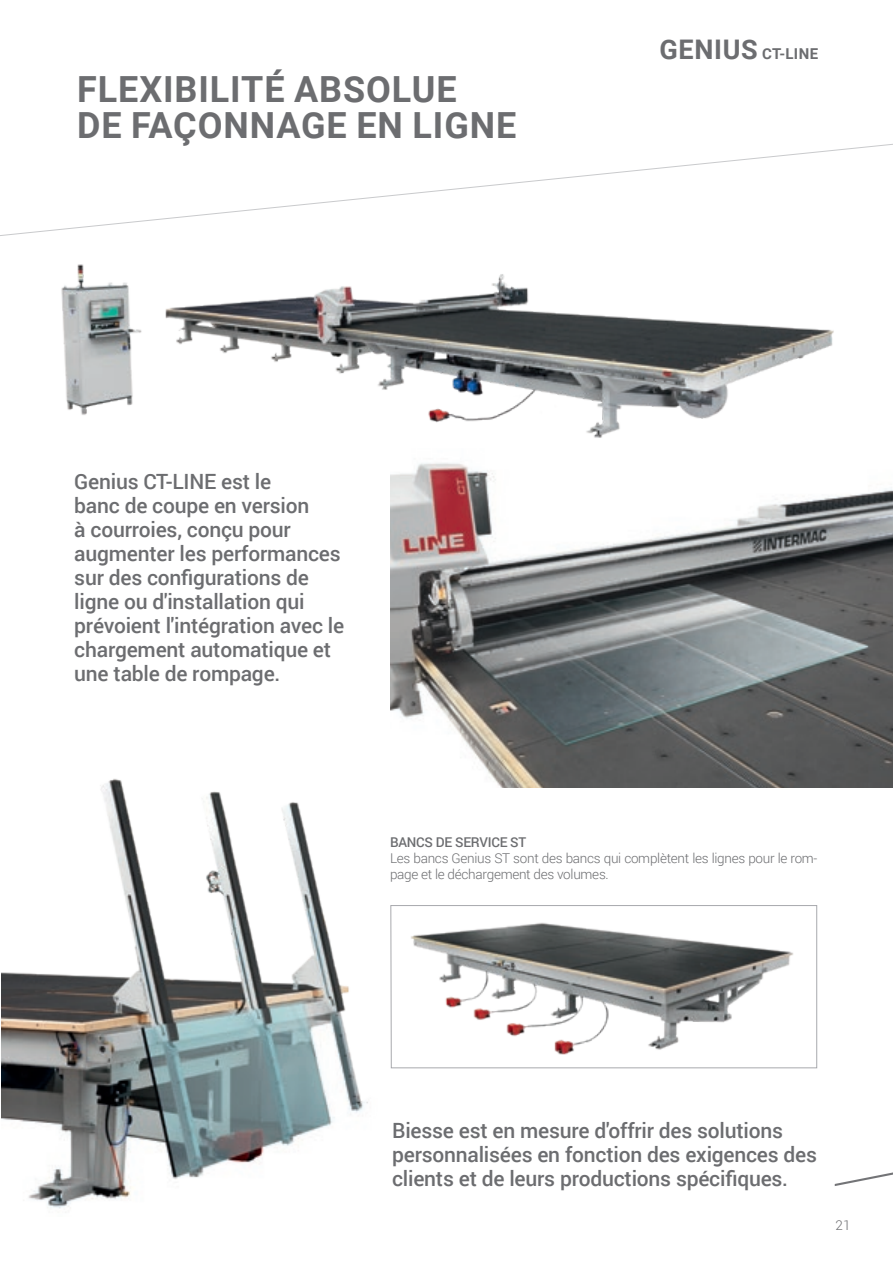
<style>
.page{position:relative;width:893px;height:1263px;background:#fff}
.page>*{position:absolute;margin:0;border:0;box-sizing:border-box;transform-origin:0 0}
.t1{font:700 36px/36px "Roboto";letter-spacing:.025em;color:#6c6d70}
.t2{font:500 21px/24px "Roboto";letter-spacing:-.01em;color:#6c6d70}
.t3{font:700 15px "Roboto";letter-spacing:.025em;color:#6c6d70}
.t4{font:300 13.5px/16.2px "Roboto";letter-spacing:-.02em;color:#6c6d70}
.t5{font:500 13.5px "Roboto";letter-spacing:-.02em;color:#6c6d70}
.s1{font-size:27px}
</style>
<div class="page">
<svg style="left:835px;top:1172px;width:58px;height:14px"></svg>
<svg style="left:0;top:144px;width:893px;height:92px"></svg>
<img style="left:61px;top:264px;width:81px;height:151px">
<img style="left:165px;top:274px;width:669px;height:164px">
<img style="left:390px;top:463px;width:503px;height:324px">
<svg style="left:390px;top:905px;width:427px;height:163px"></svg>
<img style="left:1px;top:778px;width:367px;height:431px">
<p class="t1" style="left:77px;top:70px;width:441px">FLEXIBILITÉ ABSOLUE<br>DE FAÇONNAGE EN LIGNE</p>
<p class="t3" style="left:659px;top:43px;width:160px"><span class="s1">GENIUS</span> CT-LINE</p>
<p class="t2" style="left:74px;top:469px;width:271px">Genius CT-LINE est le<br>banc de coupe en version<br>à courroies, conçu pour augmenter les performances sur des configurations de ligne ou d'installation qui prévoient l'intégration avec le chargement automatique et une table de rompage.</p>
<p class="t5" style="left:390px;top:832px;width:138px">BANCS DE SERVICE ST</p>
<p class="t4" style="left:390px;top:850px;width:429px">Les bancs Genius ST sont des bancs qui complètent les lignes pour le rom&shy;page et le déchargement des volumes.</p>
<p class="t2" style="left:392px;top:1118px;width:426px">Biesse est en mesure d'offrir des solutions personnalisées en fonction des exigences des clients et de leurs productions spécifiques.</p>
<p class="t4" style="left:836px;top:1216px;width:16px">21</p>
</div>
